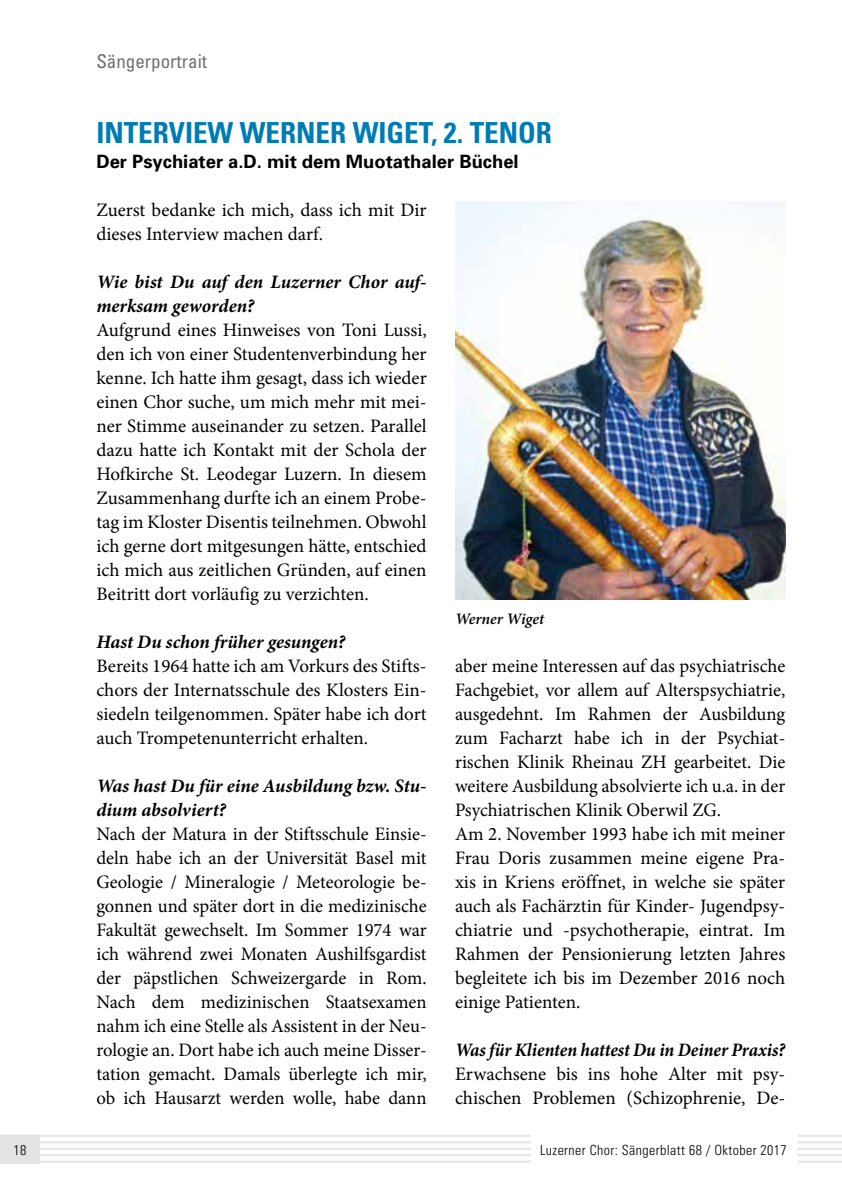
<style>
.page{position:relative;width:842px;height:1191px;background:#fff}
.page>*{position:absolute;margin:0;border:0;box-sizing:border-box;transform-origin:0 0}
.t1{font:700 condensed 29px "Univers";color:#007cb5}
.t2{font:19px/24px "Minion Pro";color:#000}
.t3{font:italic 700 19px/24px "Minion Pro";color:#000}
.t4{font:italic 700 19px "Minion Pro";color:#000;scale:.94 1}
.t5{font:condensed 19px "Univers";color:#706f6f}
.t6{font:700 18.4px "Univers";color:#000}
.t7{font:italic 600 16px "Minion Pro";color:#000}
.t8{font:300 condensed 14px "Univers";letter-spacing:.03em;color:#000}
</style>
<div class="page">
<hr style="left:0;top:1141px;width:842px;height:2px;background:#dadada">
<hr style="left:0;top:1134px;width:842px;height:3px;background:#dadada">
<hr style="left:0;top:1147px;width:842px;height:3px;background:#dadada">
<hr style="left:0;top:1154px;width:842px;height:2px;background:#dadada">
<hr style="left:0;top:1160px;width:842px;height:2px;background:#dadada">
<svg style="left:841px;top:1134px;width:1px;height:28px"></svg>
<div style="left:531px;top:1133px;width:267px;height:32px;background:#fff"></div>
<div style="left:0;top:1134px;width:40px;height:29px;background:#e3e3e3"></div>
<img style="left:455px;top:201px;width:330px;height:398px">
<p class="t5" style="left:96px;top:50px;width:112px">Sängerportrait</p>
<h1 class="t1" style="left:96px;top:115px;width:457px">INTERVIEW WERNER WIGET, 2. TENOR</h1>
<p class="t6" style="left:96px;top:150px;width:424px">Der Psychiater a.D. mit dem Muotathaler Büchel</p>
<p class="t2" style="left:96px;top:198px;width:332px">Zuerst bedanke ich mich, dass ich mit Dir dieses Interview machen darf.</p>
<p class="t3" style="left:96px;top:270px;width:332px">Wie bist Du auf den Luzerner Chor auf&shy;merksam geworden?</p>
<p class="t2" style="left:96px;top:318px;width:332px;text-align:justify">Aufgrund eines Hinweises von Toni Lussi, den ich von einer Studentenverbindung her kenne. Ich hatte ihm gesagt, dass ich wieder einen Chor suche, um mich mehr mit mei&shy;ner Stimme auseinander zu setzen. Parallel dazu hatte ich Kontakt mit der Schola der Hofkirche St. Leodegar Luzern. In diesem Zusammenhang durfte ich an einem Probe&shy;tag im Kloster Disentis teilnehmen. Obwohl ich gerne dort mitgesungen hätte, entschied ich mich aus zeitlichen Gründen, auf einen Beitritt dort vorläufig zu verzichten.</p>
<p class="t3" style="left:96px;top:630px;width:250px">Hast Du schon früher gesungen?</p>
<p class="t2" style="left:96px;top:654px;width:332px;text-align:justify">Bereits 1964 hatte ich am Vorkurs des Stifts&shy;chors der Internatsschule des Klosters Ein&shy;siedeln teilgenommen. Später habe ich dort auch Trompetenunterricht erhalten.</p>
<p class="t3" style="left:96px;top:774px;width:332px">Was hast Du für eine Ausbildung bzw. Stu&shy;dium absolviert?</p>
<p class="t2" style="left:96px;top:822px;width:332px;text-align:justify">Nach der Matura in der Stiftsschule Einsie&shy;deln habe ich an der Universität Basel mit Geologie / Mineralogie / Meteorologie be&shy;gonnen und später dort in die medizinische Fakultät gewechselt. Im Sommer 1974 war ich während zwei Monaten Aushilfsgardist der päpstlichen Schweizergarde in Rom.<br>Nach dem medizinischen Staatsexamen nahm ich eine Stelle als Assistent in der Neu&shy;rologie an. Dort habe ich auch meine Disser&shy;tation gemacht. Damals überlegte ich mir, ob ich Hausarzt werden wolle, habe dann</p>
<p class="t7" style="left:455px;top:608px;width:91px">Werner Wiget</p>
<p class="t2" style="left:455px;top:654px;width:332px">aber meine Interessen auf das psychiatrische Fachgebiet, vor allem auf Alterspsychiatrie, ausgedehnt. Im Rahmen der Ausbildung zum Facharzt habe ich in der Psychiat&shy;rischen Klinik Rheinau ZH gearbeitet. Die weitere Ausbildung absolvierte ich u.a. in der Psychiatrischen Klinik Oberwil ZG.<br>Am 2. November 1993 habe ich mit meiner Frau Doris zusammen meine eigene Pra&shy;xis in Kriens eröffnet, in welche sie später auch als Fachärztin für Kinder- Jugendpsy&shy;chiatrie und -psychotherapie, eintrat. Im Rahmen der Pensionierung letzten Jahres begleitete ich bis im Dezember 2016 noch einige Patienten.</p>
<p class="t4" style="left:455px;top:1036px;width:353px">Was für Klienten hattest Du in Deiner Praxis?</p>
<p class="t2" style="left:455px;top:1062px;width:332px">Erwachsene bis ins hohe Alter mit psy&shy;chischen Problemen (Schizophrenie, De-</p>
<p class="t8" style="left:13px;top:1141px;width:14px">18</p>
<p class="t8" style="left:540px;top:1141px;width:248px">Luzerner Chor: Sängerblatt 68 / Oktober 2017</p>
</div>
